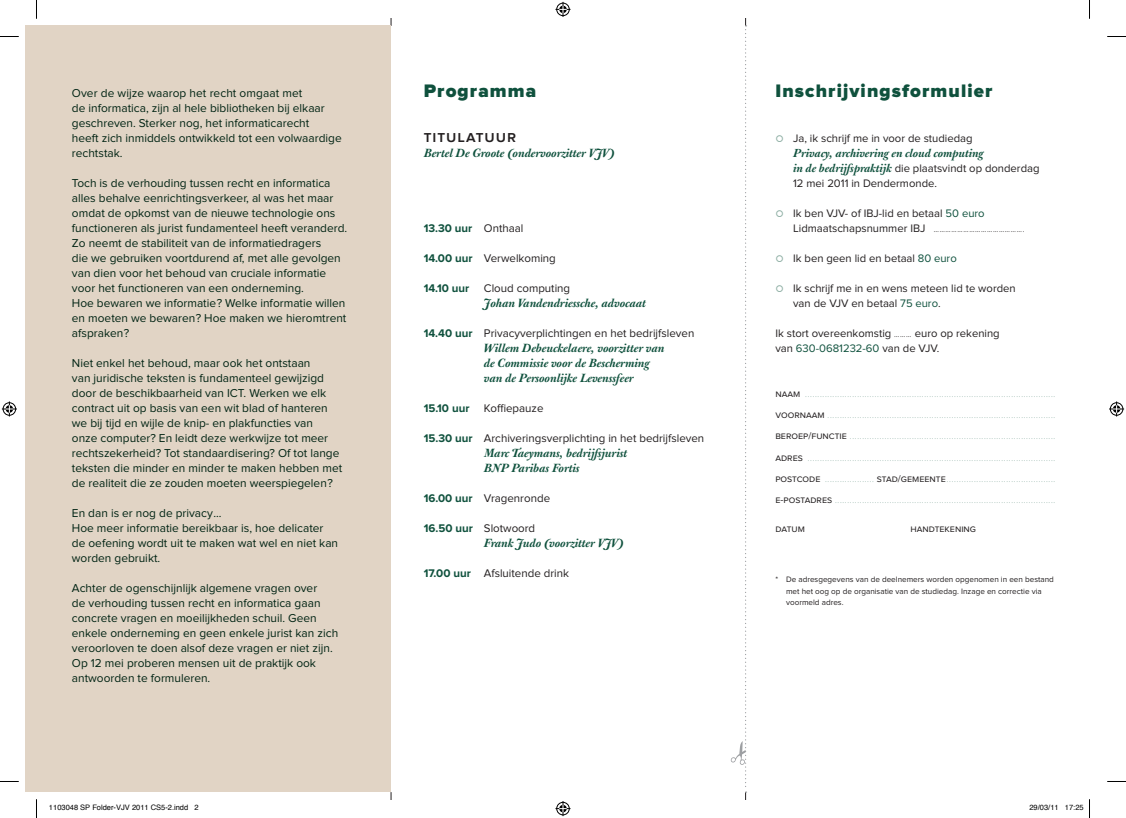
<style>
.page{position:relative;width:1126px;height:818px;background:#fff}
.page>*{position:absolute;margin:0;border:0;box-sizing:border-box;transform-origin:0 0}
.t1{font:900 18.75px "Proxima Nova";letter-spacing:.06em;color:#0f513d}
.t2{font:600 16.25px "Proxima Nova";letter-spacing:.06em;color:#231f20}
.t3{font:11.88px/15px "Proxima Nova";color:#002313}
.t4{font:italic 700 11.5px/15px "J Baskerville";color:#0f513d}
.t5{font:11.5px "Proxima Nova";color:#231f20}
.t6{font:700 11.5px "Proxima Nova";color:#0f513d}
.t7{font:11.25px/15px "Proxima Nova";color:#231f20}
.t8{font:italic 700 11.25px "J Baskerville";color:#0f513d}
.t9{font:10px "Proxima Nova S";color:#231f20}
.t10{font:8.12px/11.2px "Proxima Nova";color:#231f20}
.t11{font:7.5px "Proxima Nova S";color:#8daea3}
.t12{font:7.5px "Helvetica";color:#000}
.s1{font-weight:400;color:#231f20}
.s2{font-weight:700;color:#0f513d}
.s3{font-family:"J Baskerville";font-weight:700;font-style:italic;color:#0f513d}
.s4{color:#0f513d}
.s5{font-family:"Proxima Nova S";font-size:7.5px}
.s6{font-size:10px;color:#231f20}
</style>
<div class="page">
<div style="left:26px;top:26px;width:365px;height:765px;background:#e1d4c5"></div>
<svg style="left:730px;top:19px;width:16px;height:779px"></svg>
<svg style="left:0;top:36px;width:19px;height:1px"></svg>
<svg style="left:1107px;top:36px;width:18px;height:1px"></svg>
<svg style="left:36px;top:0;width:1px;height:19px"></svg>
<svg style="left:36px;top:799px;width:1px;height:18px"></svg>
<svg style="left:1089px;top:0;width:1px;height:19px"></svg>
<svg style="left:555px;top:2px;width:15px;height:15px"></svg>
<svg style="left:555px;top:801px;width:15px;height:14px"></svg>
<svg style="left:2px;top:401px;width:15px;height:15px"></svg>
<svg style="left:1109px;top:401px;width:14px;height:15px"></svg>
<svg style="left:1089px;top:799px;width:1px;height:18px"></svg>
<p class="t3" style="left:72px;top:85px;width:271px">Over de wijze waarop het recht omgaat met<br>de informatica, zijn al hele bibliotheken bij elkaar geschreven. Sterker nog, het informaticarecht<br>heeft zich inmiddels ontwikkeld tot een volwaardige rechtstak.</p>
<p class="t3" style="left:72px;top:175px;width:277px">Toch is de verhouding tussen recht en informatica alles behalve eenrichtingsverkeer, al was het maar omdat de opkomst van de nieuwe technologie ons functioneren als jurist fundamenteel heeft veranderd.<br>Zo neemt de stabiliteit van de informatiedragers<br>die we gebruiken voortdurend af, met alle gevolgen van dien voor het behoud van cruciale informatie voor het functioneren van een onderneming.<br>Hoe bewaren we informatie? Welke informatie willen en moeten we bewaren? Hoe maken we hieromtrent afspraken?</p>
<p class="t3" style="left:72px;top:355px;width:272px">Niet enkel het behoud, maar ook het ontstaan<br>van juridische teksten is fundamenteel gewijzigd door de beschikbaarheid van ICT. Werken we elk contract uit op basis van een wit blad of hanteren we bij tijd en wijle de knip- en plakfuncties van<br>onze computer? En leidt deze werkwijze tot meer rechtszekerheid? Tot standaardisering? Of tot lange teksten die minder en minder te maken hebben met de realiteit die ze zouden moeten weerspiegelen?</p>
<p class="t3" style="left:72px;top:505px;width:268px">En dan is er nog de privacy...<br>Hoe meer informatie bereikbaar is, hoe delicater de oefening wordt uit te maken wat wel en niet kan worden gebruikt.</p>
<p class="t3" style="left:72px;top:580px;width:268px">Achter de ogenschijnlijk algemene vragen over<br>de verhouding tussen recht en informatica gaan concrete vragen en moeilijkheden schuil. Geen enkele onderneming en geen enkele jurist kan zich veroorloven te doen alsof deze vragen er niet zijn.<br>Op 12 mei proberen mensen uit de praktijk ook antwoorden te formuleren.</p>
<h1 class="t1" style="left:423px;top:79px;width:114px">Programma</h1>
<h2 class="t2" style="left:423px;top:127px;width:94px">titulatuur</h2>
<p class="t4" style="left:423px;top:145px;width:192px">Bertel De Groote (ondervoorzitter VJV)</p>
<p class="t6" style="left:423px;top:221px;width:101px">13.30 uur <span class="s1">Onthaal</span></p>
<p class="t5" style="left:423px;top:251px;width:134px"><span class="s2">14.00 uur</span> Verwelkoming</p>
<p class="t6" style="left:423px;top:281px;width:47px">14.10 uur</p>
<p class="t5" style="left:484px;top:281px;width:88px">Cloud computing</p>
<p class="t4" style="left:484px;top:295px;width:163px">Johan Vandendriessche, advocaat</p>
<p class="t5" style="left:423px;top:326px;width:272px"><span class="s2">14.40 uur</span> Privacyverplichtingen en het bedrijfsleven</p>
<p class="t4" style="left:484px;top:340px;width:182px">Willem Debeuckelaere, voorzitter van de Commissie voor de Bescherming van de Persoonlijke Levenssfeer</p>
<p class="t6" style="left:423px;top:401px;width:47px">15.10 uur</p>
<p class="t5" style="left:484px;top:401px;width:61px">Koffiepauze</p>
<p class="t5" style="left:423px;top:431px;width:282px"><span class="s2">15.30 uur</span> Archiveringsverplichting in het bedrijfsleven</p>
<p class="t4" style="left:484px;top:445px;width:145px">Marc Taeymans, bedrijfsjurist<br>BNP Paribas Fortis</p>
<p class="t5" style="left:423px;top:491px;width:128px"><span class="s2">16.00 uur</span> Vragenronde</p>
<p class="t5" style="left:423px;top:521px;width:113px"><span class="s2">16.50 uur</span> Slotwoord</p>
<p class="t4" style="left:484px;top:535px;width:141px">Frank Judo (voorzitter VJV)</p>
<p class="t5" style="left:423px;top:566px;width:147px"><span class="s2">17.00 uur</span> Afsluitende drink</p>
<h1 class="t1" style="left:775px;top:79px;width:218px">Inschrijvingsformulier</h1>
<p class="t7" style="left:793px;top:130px;width:181px">Ja, ik schrijf me in voor de studiedag</p>
<p class="t8" style="left:793px;top:146px;width:192px">Privacy, archivering en cloud computing</p>
<p class="t7" style="left:793px;top:160px;width:248px"><span class="s3">in de bedrijfspraktijk</span> die plaatsvindt op donderdag<br>12 mei 2011 in Dendermonde.</p>
<p class="t7" style="left:793px;top:205px;width:233px">Ik ben VJV- of IBJ-lid en betaal <span class="s4">50 euro<br></span>Lidmaatschapsnummer IBJ <span class="s5">……………………………………….</span></p>
<p class="t7" style="left:793px;top:250px;width:165px">Ik ben geen lid en betaal <span class="s4">80 euro</span></p>
<p class="t7" style="left:793px;top:280px;width:224px">Ik schrijf me in en wens meteen lid te worden van de VJV en betaal <span class="s4">75 euro</span>.</p>
<p class="t7" style="left:775px;top:325px;width:226px">Ik stort overeenkomstig <span class="s5">………</span> euro op rekening van <span class="s4">630-0681232-60</span> van de VJV.</p>
<p class="t11" style="left:775px;top:390px;width:281px"><span class="s6">naam</span> .....................................................................................................</p>
<p class="t11" style="left:775px;top:411px;width:281px"><span class="s6">voornaam</span> ............................................................................................</p>
<p class="t11" style="left:775px;top:432px;width:281px"><span class="s6">beroep/functie</span> ...................................................................................</p>
<p class="t11" style="left:775px;top:454px;width:281px"><span class="s6">adres</span> ....................................................................................................</p>
<p class="t11" style="left:775px;top:475px;width:281px"><span class="s6">postcode</span> .................... <span class="s6">stad/gemeente</span>............................................</p>
<p class="t11" style="left:775px;top:496px;width:281px"><span class="s6">e-postadres</span> .........................................................................................</p>
<p class="t9" style="left:775px;top:523px;width:31px">datum</p>
<p class="t9" style="left:910px;top:523px;width:67px">handtekening</p>
<p class="t10" style="left:786px;top:573px;width:269px;text-indent:-11px">* De adresgegevens van de deelnemers worden opgenomen in een bestand met het oog op de organisatie van de studiedag. Inzage en correctie via voormeld adres.</p>
<p class="t12" style="left:49px;top:800px;width:151px">1103048 SP Folder-VJV 2011 CS5-2.indd 2</p>
<p class="t12" style="left:1029px;top:800px;width:56px">29/03/11 17:25</p>
</div>
